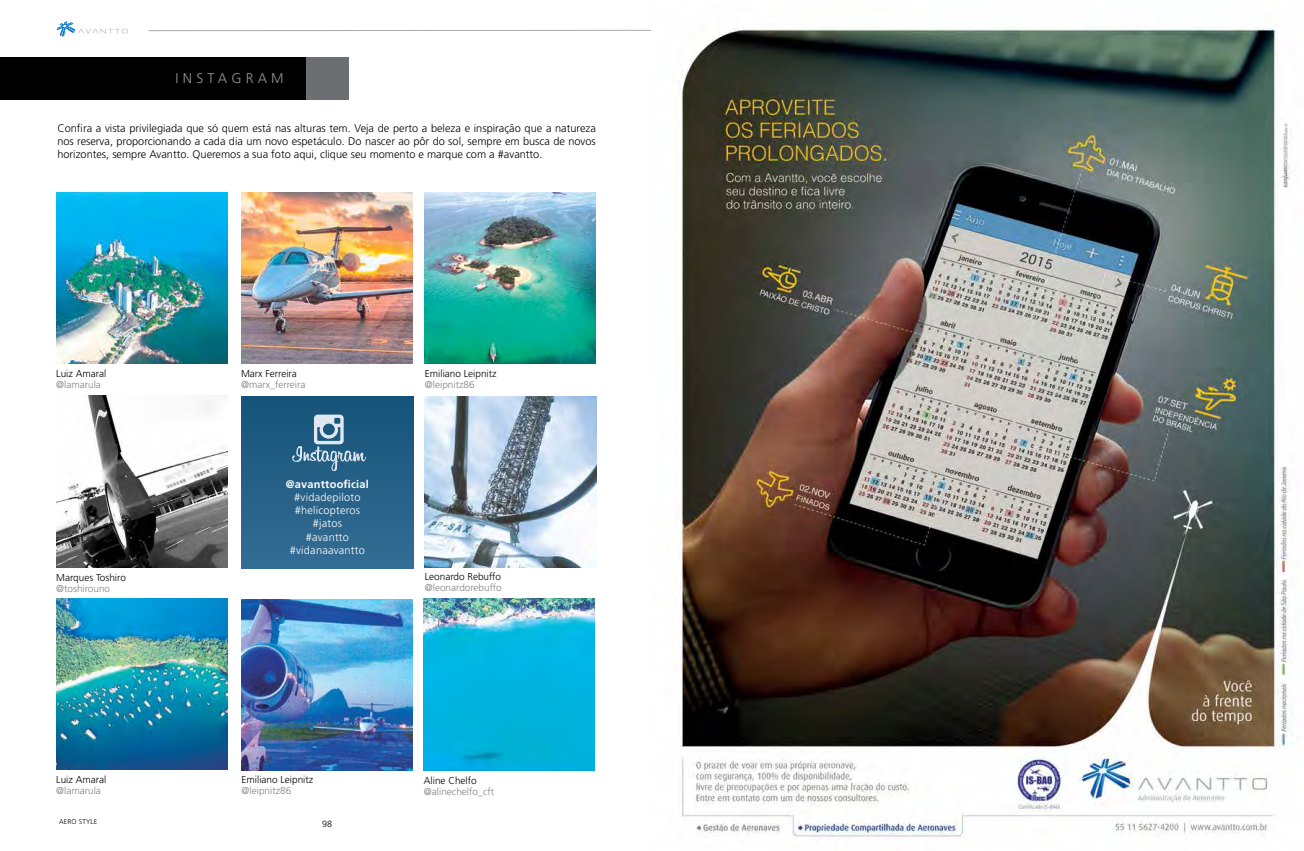
<style>
.page{position:relative;width:1304px;height:851px;background:#fff}
.page>*{position:absolute;margin:0;border:0;box-sizing:border-box;transform-origin:0 0}
.t1{font:300 14px "Frutiger";letter-spacing:.3em;color:#939598}
.t2{font:300 11px/13.2px "Frutiger CE";color:#000;text-align:justify}
.t3{font:300 11px/13.2px "Frutiger";letter-spacing:.02em;color:#fff;text-align:center}
.t4{font:700 11px "Frutiger";letter-spacing:.02em;color:#fff}
.t5{font:300 10px "Frutiger";color:#000}
.t6{font:300 10px "Frutiger";color:#808285}
.t7{font:300 9px "Frutiger";color:#000}
.t8{font:300 7px "Frutiger";letter-spacing:.02em;color:#000}
</style>
<div class="page">
<svg style="left:57px;top:21px;width:71px;height:16px"></svg>
<svg style="left:148px;top:29px;width:503px;height:3px"></svg>
<img style="left:242px;top:599px;width:170px;height:171px">
<img style="left:425px;top:193px;width:171px;height:170px">
<img style="left:241px;top:192px;width:171px;height:172px">
<img style="left:425px;top:396px;width:171px;height:171px">
<img style="left:56px;top:193px;width:171px;height:171px">
<img style="left:424px;top:598px;width:170px;height:172px">
<img style="left:56px;top:396px;width:171px;height:171px">
<img style="left:56px;top:598px;width:171px;height:171px">
<div style="left:241px;top:396px;width:172px;height:172px;background:linear-gradient(to bottom,#165378,#346d94)"></div>
<svg style="left:292px;top:414px;width:74px;height:57px"></svg>
<div style="left:0;top:57px;width:306px;height:42px;background:#000"></div>
<div style="left:306px;top:57px;width:43px;height:42px;background:#6d6e71"></div>
<img style="left:680px;top:25px;width:619px;height:814px">
<p class="t1" style="left:176px;top:70px;width:110px">INSTAGRAM</p>
<p class="t2" style="left:57px;top:121px;width:540px">Confira a vista privilegiada que só quem está nas alturas tem. Veja de perto a beleza e inspiração que a natureza nos reserva, proporcionando a cada dia um novo espetáculo. Do nascer ao pôr do sol, sempre em busca de novos horizontes, sempre Avantto. Queremos a sua foto aqui, clique seu momento e marque com a #avantto.</p>
<p class="t5" style="left:56px;top:368px;width:51px">Luiz Amaral</p>
<p class="t6" style="left:56px;top:379px;width:46px">@lamarula</p>
<p class="t5" style="left:241px;top:368px;width:57px">Marx Ferreira</p>
<p class="t6" style="left:241px;top:379px;width:66px">@marx_ferreira</p>
<p class="t5" style="left:425px;top:368px;width:73px">Emiliano Leipnitz</p>
<p class="t6" style="left:425px;top:379px;width:51px">@leipnitz86</p>
<p class="t4" style="left:286px;top:477px;width:85px">@avanttooficial</p>
<p class="t3" style="left:290px;top:490px;width:76px">#vidadepiloto #helicopteros #jatos #avantto #vidanaavantto</p>
<p class="t5" style="left:56px;top:571px;width:71px">Marques Toshiro</p>
<p class="t6" style="left:56px;top:582px;width:55px">@toshirouno</p>
<p class="t5" style="left:425px;top:571px;width:78px">Leonardo Rebuffo</p>
<p class="t6" style="left:425px;top:582px;width:78px">@leonardorebuffo</p>
<p class="t5" style="left:56px;top:773px;width:51px">Luiz Amaral</p>
<p class="t6" style="left:56px;top:784px;width:46px">@lamarula</p>
<p class="t5" style="left:242px;top:773px;width:73px">Emiliano Leipnitz</p>
<p class="t6" style="left:242px;top:784px;width:51px">@leipnitz86</p>
<p class="t5" style="left:424px;top:774px;width:54px">Aline Chelfo</p>
<p class="t6" style="left:424px;top:785px;width:72px">@alinechelfo_cft</p>
<p class="t8" style="left:59px;top:817px;width:40px">AERO STYLE</p>
<p class="t7" style="left:322px;top:818px;width:12px">98</p>
</div>
